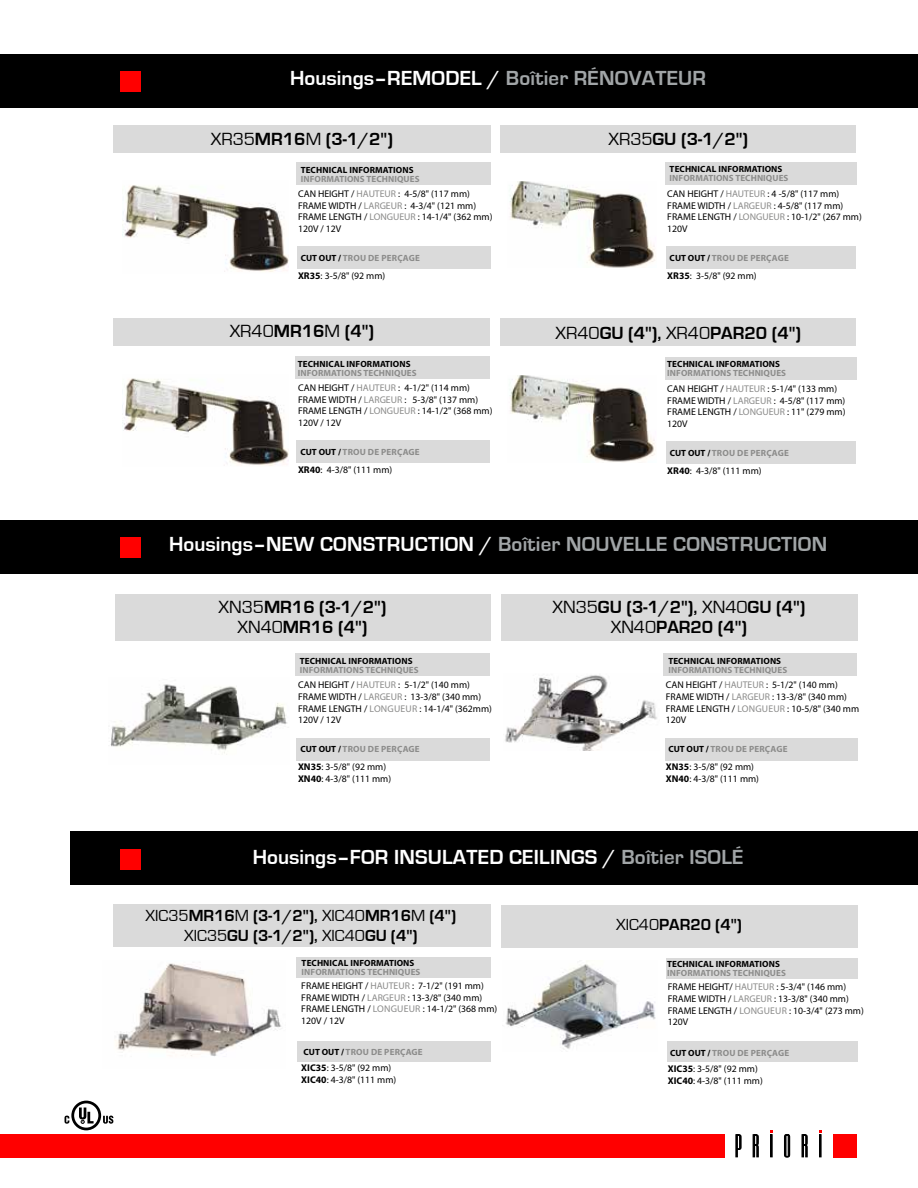
<style>
.page{position:relative;width:918px;height:1188px;background:#fff}
.page>*{position:absolute;margin:0;border:0;box-sizing:border-box;transform-origin:0 0}
.t1{font:700 21px "Eurostile";letter-spacing:.01em;color:#fff}
.t2{font:700 21px "Eurostile";letter-spacing:.01em;color:#a1a5a7}
.t3{font:700 18.15px/19.8px "Eurostile";color:#000;text-align:center}
.t4{font:700 16.5px/19.8px "Eurostile";color:#000;text-align:center}
.t5{font:9.75px/11.7px "Myriad Pro";color:#000}
.t6{font:700 9px "Myriad Pro";letter-spacing:.01em;color:#8c8c8b}
.t7{font:700 9px "Myriad Pro";letter-spacing:.01em;color:#000}
.s1{color:#a1a5a7}
.s2{font-weight:400}
.s3{color:#8c8c8b}
.s4{font-weight:700}
.s5{color:#000}
.s6{color:#fff}
</style>
<div class="page">
<svg style="left:103px;top:1116px;width:10px;height:8px"></svg>
<svg style="left:71px;top:1101px;width:30px;height:29px"></svg>
<svg style="left:74px;top:1103px;width:24px;height:25px"></svg>
<svg style="left:79px;top:1108px;width:15px;height:16px"></svg>
<svg style="left:65px;top:1116px;width:4px;height:8px"></svg>
<div style="left:0;top:520px;width:918px;height:53px;background:#000"></div>
<svg style="left:735px;top:1134px;width:24px;height:24px"></svg>
<svg style="left:784px;top:1134px;width:24px;height:24px"></svg>
<svg style="left:770px;top:1130px;width:3px;height:27px"></svg>
<svg style="left:819px;top:1130px;width:3px;height:27px"></svg>
<div style="left:0;top:1134px;width:724px;height:23px;background:#f00"></div>
<div style="left:0;top:54px;width:918px;height:53px;background:#000"></div>
<div style="left:833px;top:1134px;width:23px;height:24px;background:#f00"></div>
<div style="left:121px;top:71px;width:20px;height:20px;background:#f00"></div>
<div style="left:70px;top:832px;width:848px;height:53px;background:#000"></div>
<div style="left:121px;top:537px;width:20px;height:20px;background:#f00"></div>
<div style="left:121px;top:849px;width:20px;height:20px;background:#f00"></div>
<div style="left:113px;top:905px;width:377px;height:42px;background:#dadada"></div>
<div style="left:296px;top:957px;width:194px;height:20px;background:#dadada"></div>
<div style="left:297px;top:1041px;width:193px;height:21px;background:#dadada"></div>
<div style="left:501px;top:905px;width:356px;height:42px;background:#dadada"></div>
<div style="left:666px;top:958px;width:191px;height:20px;background:#dadada"></div>
<div style="left:667px;top:1041px;width:190px;height:21px;background:#dadada"></div>
<div style="left:115px;top:594px;width:375px;height:46px;background:#dadada"></div>
<div style="left:296px;top:653px;width:194px;height:23px;background:#dadada"></div>
<div style="left:297px;top:738px;width:193px;height:23px;background:#dadada"></div>
<img style="left:110px;top:684px;width:177px;height:71px">
<div style="left:501px;top:594px;width:356px;height:47px;background:#dadada"></div>
<div style="left:663px;top:653px;width:194px;height:23px;background:#dadada"></div>
<div style="left:665px;top:738px;width:192px;height:23px;background:#dadada"></div>
<img style="left:505px;top:675px;width:152px;height:76px">
<div style="left:296px;top:162px;width:194px;height:23px;background:#dadada"></div>
<div style="left:296px;top:356px;width:194px;height:23px;background:#dadada"></div>
<div style="left:113px;top:125px;width:377px;height:27px;background:#dadada"></div>
<div style="left:114px;top:318px;width:376px;height:28px;background:#dadada"></div>
<div style="left:297px;top:246px;width:193px;height:23px;background:#dadada"></div>
<div style="left:297px;top:440px;width:193px;height:23px;background:#dadada"></div>
<img style="left:122px;top:185px;width:166px;height:87px">
<img style="left:122px;top:378px;width:166px;height:88px">
<div style="left:665px;top:162px;width:191px;height:23px;background:#dadada"></div>
<div style="left:665px;top:357px;width:191px;height:23px;background:#dadada"></div>
<div style="left:501px;top:125px;width:355px;height:27px;background:#dadada"></div>
<div style="left:501px;top:318px;width:355px;height:28px;background:#dadada"></div>
<div style="left:666px;top:246px;width:190px;height:23px;background:#dadada"></div>
<div style="left:666px;top:441px;width:190px;height:23px;background:#dadada"></div>
<img style="left:510px;top:182px;width:146px;height:86px">
<img style="left:510px;top:376px;width:146px;height:86px">
<img style="left:115px;top:963px;width:167px;height:94px">
<img style="left:505px;top:964px;width:151px;height:85px">
<h1 class="t1" style="left:290px;top:67px;width:417px">Housings–REMODEL / <span class="s1">Boîtier RÉNOVATEUR</span></h1>
<h2 class="t3" style="left:211px;top:130px;width:184px"><span class="s2">XR35</span>MR16<span class="s2">M</span> (3-1/2")</h2>
<h2 class="t3" style="left:609px;top:130px;width:141px"><span class="s2">XR35</span>GU (3-1/2")</h2>
<p class="t7" style="left:301px;top:164px;width:114px">TECHNICAL INFORMATIONS</p>
<p class="t6" style="left:301px;top:173px;width:120px">INFORMATIONS TECHNIQUES</p>
<p class="t7" style="left:670px;top:163px;width:114px">TECHNICAL INFORMATIONS</p>
<p class="t6" style="left:670px;top:172px;width:120px">INFORMATIONS TECHNIQUES</p>
<p class="t5" style="left:298px;top:188px;width:196px">CAN HEIGHT / <span class="s3">HAUTEUR</span> : 4-5/8" (117 mm)<br>FRAME WIDTH / <span class="s3">LARGEUR</span> : 4-3/4" (121 mm)<br>FRAME LENGTH / <span class="s3">LONGUEUR</span> : 14-1/4" (362 mm)<br>120V / 12V</p>
<p class="t5" style="left:298px;top:269px;width:89px"><span class="s4">XR35</span>: 3-5/8" (92 mm)</p>
<p class="t6" style="left:301px;top:252px;width:121px"><span class="s5">CUT OUT /</span> TROU DE PERÇAGE</p>
<p class="t5" style="left:667px;top:188px;width:196px">CAN HEIGHT / <span class="s3">HAUTEUR</span> : 4 -5/8" (117 mm)<br>FRAME WIDTH / <span class="s3">LARGEUR</span> : 4-5/8" (117 mm)<br>FRAME LENGTH / <span class="s3">LONGUEUR</span> : 10-1/2" (267 mm)<br>120V</p>
<p class="t5" style="left:667px;top:269px;width:91px"><span class="s4">XR35</span>: 3-5/8" (92 mm)</p>
<p class="t6" style="left:670px;top:252px;width:121px"><span class="s5">CUT OUT /</span> TROU DE PERÇAGE</p>
<h2 class="t3" style="left:230px;top:322px;width:146px"><span class="s2">XR40</span>MR16<span class="s2">M</span> (4")</h2>
<h2 class="t3" style="left:556px;top:323px;width:247px"><span class="s2">XR40</span>GU (4"), <span class="s2">XR40</span>PAR20 (4")</h2>
<p class="t7" style="left:298px;top:358px;width:114px">TECHNICAL INFORMATIONS</p>
<p class="t6" style="left:298px;top:367px;width:120px">INFORMATIONS TECHNIQUES</p>
<p class="t7" style="left:667px;top:358px;width:114px">TECHNICAL INFORMATIONS</p>
<p class="t6" style="left:667px;top:367px;width:120px">INFORMATIONS TECHNIQUES</p>
<p class="t5" style="left:298px;top:382px;width:196px">CAN HEIGHT / <span class="s3">HAUTEUR</span> : 4-1/2" (114 mm)<br>FRAME WIDTH / <span class="s3">LARGEUR</span> : 5-3/8" (137 mm)<br>FRAME LENGTH / <span class="s3">LONGUEUR</span> : 14-1/2" (368 mm)<br>120V / 12V</p>
<p class="t5" style="left:298px;top:464px;width:96px"><span class="s4">XR40</span>: 4-3/8" (111 mm)</p>
<p class="t6" style="left:300px;top:446px;width:121px"><span class="s5">CUT OUT /</span> TROU DE PERÇAGE</p>
<p class="t5" style="left:667px;top:383px;width:180px">CAN HEIGHT / <span class="s3">HAUTEUR</span> : 5-1/4" (133 mm)<br>FRAME WIDTH / <span class="s3">LARGEUR</span> : 4-5/8" (117 mm)<br>FRAME LENGTH / <span class="s3">LONGUEUR</span> : 11" (279 mm)<br>120V</p>
<p class="t5" style="left:667px;top:464px;width:96px"><span class="s4">XR40</span>: 4-3/8" (111 mm)</p>
<p class="t6" style="left:670px;top:447px;width:121px"><span class="s5">CUT OUT /</span> TROU DE PERÇAGE</p>
<h1 class="t2" style="left:169px;top:533px;width:659px"><span class="s6">Housings–NEW CONSTRUCTION /</span> Boîtier NOUVELLE CONSTRUCTION</h1>
<h2 class="t3" style="left:219px;top:598px;width:169px"><span class="s2">XN35</span>MR16 (3-1/2")<br><span class="s2">XN40</span>MR16 (4")</h2>
<h2 class="t3" style="left:553px;top:598px;width:254px"><span class="s2">XN35</span>GU (3-1/2"), <span class="s2">XN40</span>GU (4")<br><span class="s2">XN40</span>PAR20 (4")</h2>
<p class="t7" style="left:300px;top:655px;width:114px">TECHNICAL INFORMATIONS</p>
<p class="t6" style="left:300px;top:664px;width:120px">INFORMATIONS TECHNIQUES</p>
<p class="t7" style="left:668px;top:655px;width:114px">TECHNICAL INFORMATIONS</p>
<p class="t6" style="left:668px;top:664px;width:120px">INFORMATIONS TECHNIQUES</p>
<p class="t5" style="left:298px;top:679px;width:195px">CAN HEIGHT / <span class="s3">HAUTEUR</span> : 5-1/2" (140 mm)<br>FRAME WIDTH / <span class="s3">LARGEUR</span> : 13-3/8" (340 mm)<br>FRAME LENGTH / <span class="s3">LONGUEUR</span> : 14-1/4" (362mm)<br>120V / 12V</p>
<p class="t5" style="left:298px;top:761px;width:95px"><span class="s4">XN35</span>: 3-5/8" (92 mm)<br><span class="s4">XN40</span>: 4-3/8" (111 mm)</p>
<p class="t6" style="left:300px;top:743px;width:121px"><span class="s5">CUT OUT /</span> TROU DE PERÇAGE</p>
<p class="t5" style="left:666px;top:679px;width:195px">CAN HEIGHT / <span class="s3">HAUTEUR</span> : 5-1/2" (140 mm)<br>FRAME WIDTH / <span class="s3">LARGEUR</span> : 13-3/8" (340 mm)<br>FRAME LENGTH / <span class="s3">LONGUEUR</span> : 10-5/8" (340 mm<br>120V</p>
<p class="t5" style="left:666px;top:761px;width:95px"><span class="s4">XN35</span>: 3-5/8" (92 mm)<br><span class="s4">XN40</span>: 4-3/8" (111 mm)</p>
<p class="t6" style="left:668px;top:743px;width:121px"><span class="s5">CUT OUT /</span> TROU DE PERÇAGE</p>
<h1 class="t1" style="left:253px;top:846px;width:492px">Housings–FOR INSULATED CEILINGS / <span class="s1">Boîtier ISOLÉ</span></h1>
<h3 class="t4" style="left:146px;top:906px;width:312px"><span class="s2">XIC35</span>MR16<span class="s2">M</span> (3-1/2"), <span class="s2">XIC40</span>MR16<span class="s2">M</span> (4")<br><span class="s2">XIC35</span>GU (3-1/2"), <span class="s2">XIC40</span>GU (4")</h3>
<p class="t5" style="left:301px;top:980px;width:198px">FRAME HEIGHT / <span class="s3">HAUTEUR</span> : 7-1/2" (191 mm)<br>FRAME WIDTH / <span class="s3">LARGEUR</span> : 13-3/8" (340 mm)<br>FRAME LENGTH / <span class="s3">LONGUEUR</span> : 14-1/2" (368 mm)<br>120V / 12V</p>
<p class="t5" style="left:301px;top:1062px;width:97px"><span class="s4">XIC35</span>: 3-5/8" (92 mm)<br><span class="s4">XIC40</span>: 4-3/8" (111 mm)</p>
<p class="t7" style="left:302px;top:957px;width:114px">TECHNICAL INFORMATIONS</p>
<p class="t6" style="left:302px;top:966px;width:120px">INFORMATIONS TECHNIQUES</p>
<p class="t6" style="left:304px;top:1046px;width:121px"><span class="s5">CUT OUT /</span> TROU DE PERÇAGE</p>
<h3 class="t4" style="left:616px;top:915px;width:127px"><span class="s2">XIC40</span>PAR20 (4")</h3>
<p class="t7" style="left:667px;top:958px;width:114px">TECHNICAL INFORMATIONS</p>
<p class="t6" style="left:667px;top:967px;width:120px">INFORMATIONS TECHNIQUES</p>
<p class="t5" style="left:668px;top:981px;width:198px">FRAME HEIGHT/ <span class="s3">HAUTEUR</span> : 5-3/4" (146 mm)<br>FRAME WIDTH / <span class="s3">LARGEUR</span> : 13-3/8" (340 mm)<br>FRAME LENGTH / <span class="s3">LONGUEUR</span> : 10-3/4" (273 mm)<br>120V</p>
<p class="t5" style="left:668px;top:1063px;width:97px"><span class="s4">XIC35</span>: 3-5/8" (92 mm)<br><span class="s4">XIC40</span>: 4-3/8" (111 mm)</p>
<p class="t6" style="left:670px;top:1047px;width:121px"><span class="s5">CUT OUT /</span> TROU DE PERÇAGE</p>
</div>
